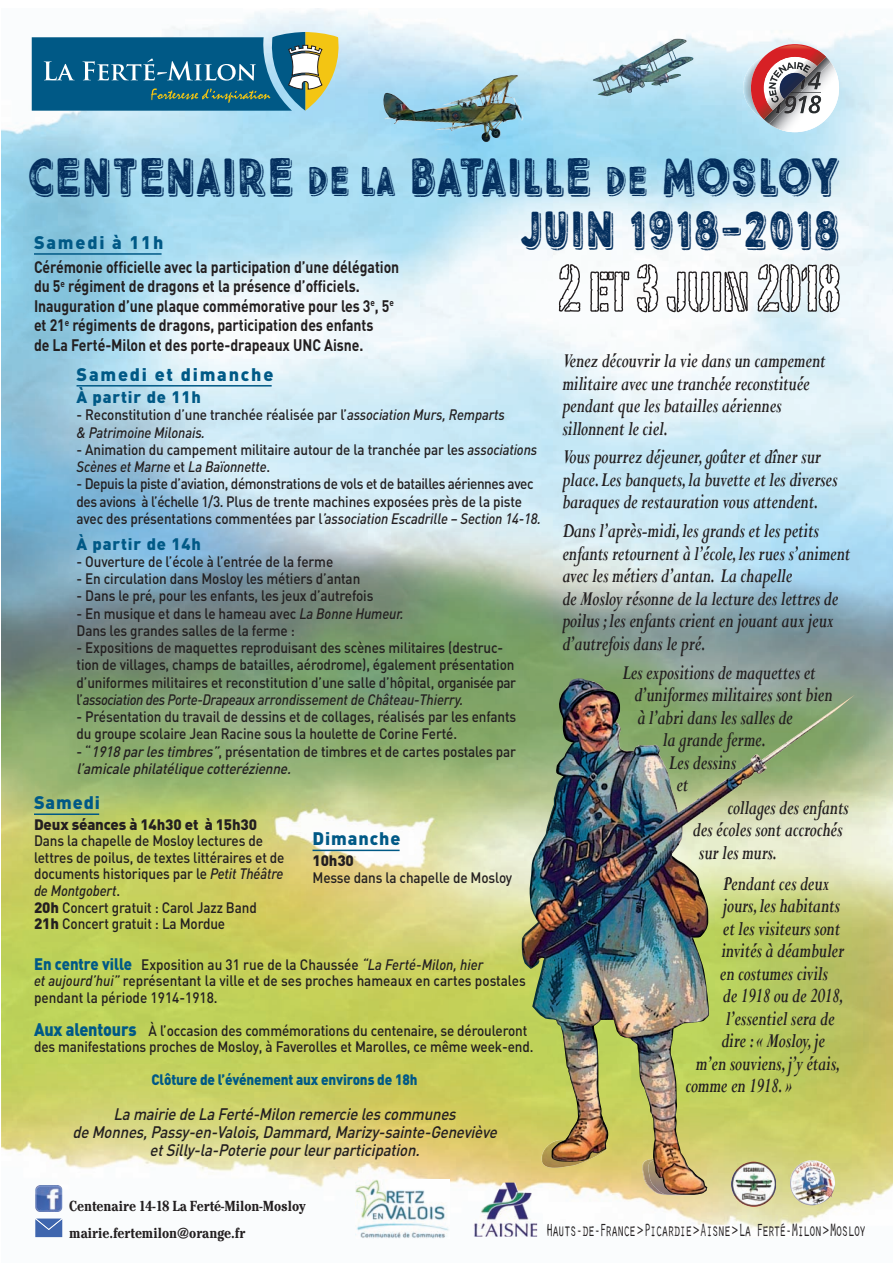
<style>
.page{position:relative;width:893px;height:1263px;background:#fff}
.page>*{position:absolute;margin:0;border:0;box-sizing:border-box;transform-origin:0 0}
.t1{font:700 51px/52.5px "True North Textures 3 D";color:#032e5d;text-align:right;scale:.81 1}
.t2{font:italic 700 22.5px/22.5px "Perpetua";letter-spacing:-.005em;color:#231f20;scale:.72 1}
.t3{font:900 18px "DIN";letter-spacing:.1em;color:#005986}
.t4{font:900 18px "DIN";letter-spacing:.05em;color:#005986}
.t5{font:700 16.5px/19.5px "DIN";letter-spacing:-.005em;color:#231f20;scale:.85 1}
.t6{font:italic 500 16.5px/18px "DIN";color:#231f20;text-align:center;scale:.9 1}
.t7{font:900 16.5px "DIN";letter-spacing:.05em;color:#005986}
.t8{font:700 condensed 15.15px/27px "Cheltenham Itc T";color:#231f20}
.t9{font:500 15px/16.5px "DIN";letter-spacing:-.01em;color:#231f20;scale:.9 1}
.t10{font:500 15px/17.2px "DIN";letter-spacing:-.03em;color:#231f20;scale:.9 1}
.t11{font:italic 500 15px/17.2px "DIN";color:#231f20;scale:.9 1}
.t12{font:italic 500 15px/17.2px "DIN";letter-spacing:-.01em;color:#231f20;scale:.9 1}
.t13{font:900 15px "DIN";letter-spacing:-.01em;color:#005986;scale:.9 1}
.t14{font:900 15px "DIN";letter-spacing:-.01em;color:#231f20}
.t15{font:14.85px "Dirty 38 Becker";color:#231f20;scale:.67 1}
.s1{font-size:38.7px}
.s2{font-style:normal}
.s3{font-style:italic}
.s4{font-weight:900}
.s5{font-weight:900;font-size:16.5px;color:#005986}
.s6{font-weight:900;font-size:18px;color:#005986}
</style>
<div class="page">
<img style="left:1px;top:9px;width:892px;height:1230px">
<img style="left:542px;top:1162px;width:65px;height:6px">
<img style="left:639px;top:1159px;width:70px;height:36px">
<img style="left:640px;top:1158px;width:37px;height:37px">
<img style="left:645px;top:1159px;width:57px;height:36px">
<img style="left:521px;top:678px;width:94px;height:484px">
<img style="left:35px;top:1185px;width:27px;height:27px">
<svg style="left:35px;top:1218px;width:27px;height:19px"></svg>
<svg style="left:558px;top:263px;width:23px;height:105px"></svg>
<svg style="left:590px;top:270px;width:40px;height:53px"></svg>
<svg style="left:636px;top:263px;width:23px;height:50px"></svg>
<svg style="left:666px;top:270px;width:82px;height:43px"></svg>
<svg style="left:757px;top:263px;width:84px;height:105px;background:#cbdae0"></svg>
<svg style="left:32px;top:32px;width:314px;height:79px;background:#3f7f95"></svg>
<img style="left:743px;top:53px;width:8px;height:66px">
<svg style="left:751px;top:44px;width:88px;height:88px"></svg>
<img style="left:731px;top:1162px;width:45px;height:45px">
<img style="left:790px;top:1160px;width:45px;height:45px">
<img style="left:593px;top:38px;width:100px;height:58px">
<img style="left:383px;top:75px;width:140px;height:68px">
<img style="left:473px;top:1182px;width:64px;height:54px">
<img style="left:355px;top:1179px;width:94px;height:59px">
<hr style="left:77px;top:385px;width:195px;height:1px;background:#005986">
<hr style="left:34px;top:253px;width:128px;height:2px;background:#005986">
<hr style="left:34px;top:813px;width:65px;height:2px;background:#005986">
<hr style="left:313px;top:850px;width:87px;height:1px;background:#005986">
<h1 class="t1" style="left:26px;top:152px;width:1006px">CENTENAIRE <span class="s1">DE LA</span> BATAILLE <span class="s1">DE</span> MOSLOY<br>JUIN 1918-2018</h1>
<p class="t3" style="left:34px;top:230px;width:131px">Samedi à 11h</p>
<p class="t5" style="left:34px;top:256px;width:431px">Cérémonie officielle avec la participation d’une délégation du 5<sup>e</sup> régiment de dragons et la présence d’officiels.<br>Inauguration d’une plaque commémorative pour les 3<sup>e</sup>, 5<sup>e </sup>et 21<sup>e</sup> régiments de dragons, participation des enfants<br>de La Ferté-Milon et des porte-drapeaux UNC Aisne.</p>
<h2 class="t2" style="left:562px;top:349px;width:367px">Venez découvrir la vie dans un campement militaire avec une tranchée reconstituée pendant que les batailles aériennes sillonnent le ciel.</h2>
<h2 class="t2" style="left:562px;top:446px;width:384px">Vous pourrez déjeuner, goûter et dîner sur place. Les banquets, la buvette et les diverses baraques de restauration vous attendent.</h2>
<p class="t2" style="left:562px;top:519px;width:401px">Dans l’après-midi, les grands et les petits enfants retournent à l’école, les rues s’animent avec les métiers d’antan. La chapelle<br>de Mosloy résonne de la lecture des lettres de poilus ; les enfants crient en jouant aux jeux d’autrefois dans le pré.</p>
<h2 class="t2" style="left:622px;top:661px;width:270px">Les expositions de maquettes et</h2>
<h2 class="t2" style="left:634px;top:683px;width:277px">d’uniformes militaires sont bien</h2>
<h2 class="t2" style="left:637px;top:706px;width:217px">à l’abri dans les salles de</h2>
<h2 class="t2" style="left:663px;top:728px;width:145px">la grande ferme.</h2>
<h2 class="t2" style="left:669px;top:751px;width:95px">Les dessins</h2>
<h2 class="t2" style="left:676px;top:773px;width:18px">et</h2>
<h2 class="t2" style="left:727px;top:796px;width:170px">collages des enfants</h2>
<h2 class="t2" style="left:693px;top:818px;width:210px">des écoles sont accrochés</h2>
<h2 class="t2" style="left:699px;top:841px;width:110px">sur les murs.</h2>
<h2 class="t2" style="left:723px;top:872px;width:149px">Pendant ces deux</h2>
<h2 class="t2" style="left:723px;top:894px;width:164px">jours, les habitants</h2>
<h2 class="t2" style="left:723px;top:917px;width:164px">et les visiteurs sont</h2>
<h2 class="t2" style="left:721px;top:939px;width:172px">invités à déambuler</h2>
<h2 class="t2" style="left:720px;top:962px;width:152px">en costumes civils</h2>
<h2 class="t2" style="left:723px;top:984px;width:169px">de 1918 ou de 2018,</h2>
<h2 class="t2" style="left:726px;top:1007px;width:153px">l’essentiel sera de</h2>
<h2 class="t2" style="left:721px;top:1029px;width:145px">dire : « Mosloy, je</h2>
<h2 class="t2" style="left:696px;top:1052px;width:202px">m’en souviens, j’y étais,</h2>
<h2 class="t2" style="left:685px;top:1074px;width:150px">comme en 1918. »</h2>
<p class="t3" style="left:77px;top:362px;width:198px">Samedi et dimanche</p>
<p class="t7" style="left:77px;top:386px;width:126px">À partir de 11h</p>
<p class="t12" style="left:77px;top:406px;width:477px"><span class="s2">- Reconstitution d’une tranchée réalisée par l’</span>association Murs, Remparts &amp; Patrimoine Milonais.</p>
<p class="t9" style="left:77px;top:440px;width:513px;line-height:17.2px">- Animation du campement militaire autour de la tranchée par les <span class="s3">associations<br>Scènes et Marne</span> et <span class="s3">La Baïonnette</span>.</p>
<p class="t10" style="left:77px;top:475px;width:518px">- Depuis la piste d’aviation, démonstrations de vols et de batailles aériennes avec des avions à l’échelle 1/3. Plus de trente machines exposées près de la piste avec des présentations commentées par l<span class="s3">’association Escadrille – Section 14-18.</span></p>
<p class="t7" style="left:77px;top:532px;width:126px">À partir de 14h</p>
<p class="t9" style="left:77px;top:553px;width:287px">- Ouverture de l’école à l’entrée de la ferme</p>
<p class="t9" style="left:77px;top:570px;width:317px">- En circulation dans Mosloy les métiers d’antan</p>
<p class="t9" style="left:77px;top:587px;width:331px">- Dans le pré, pour les enfants, les jeux d’autrefois</p>
<p class="t9" style="left:77px;top:604px;width:365px;line-height:17.2px">- En musique et dans le hameau avec <span class="s3">La Bonne Humeur.<br></span>Dans les grandes salles de la ferme :</p>
<p class="t9" style="left:77px;top:638px;width:490px;line-height:17.2px">- Expositions de maquettes reproduisant des scènes militaires (destruc&shy;tion de villages, champs de batailles, aérodrome), également présentation d’uniformes militaires et reconstitution d’une salle d’hôpital, organisée par l’<span class="s3">association des Porte-Drapeaux arrondissement de Château-Thierry.</span></p>
<p class="t9" style="left:77px;top:707px;width:490px;line-height:17.2px">- Présentation du travail de dessins et de collages, réalisés par les enfants du groupe scolaire Jean Racine sous la houlette de Corine Ferté.</p>
<p class="t11" style="left:77px;top:742px;width:490px"><span class="s2">- “</span>1918parlestimbres”<span class="s2">, présentation de timbres et de cartes postales par </span>l’amicalephilatéliquecotterézienne.</p>
<p class="t3" style="left:34px;top:791px;width:68px">Samedi</p>
<p class="t14" style="left:34px;top:814px;width:225px">Deux séances à 14h30 et à 15h30</p>
<p class="t9" style="left:34px;top:832px;width:280px">Dans la chapelle de Mosloy lectures de lettres de poilus, de textes littéraires et de documents historiques par le <span class="s3">Petit Théâtre de Montgobert</span>.<br><span class="s4">20h</span> Concert gratuit : Carol Jazz Band <span class="s4">21h</span> Concert gratuit : La Mordue</p>
<p class="t4" style="left:313px;top:827px;width:89px">Dimanche</p>
<p class="t14" style="left:313px;top:851px;width:43px">10h30</p>
<p class="t9" style="left:313px;top:868px;width:223px">Messe dans la chapelle de Mosloy</p>
<p class="t9" style="left:34px;top:955px;width:548px"><span class="s5">En centre ville</span> Exposition au 31 rue de la Chaussée <span class="s3">“La Ferté-Milon, hier<br>et aujourd’hui”</span> représentant la ville et de ses proches hameaux en cartes postales pendant la période 1914-1918.</p>
<p class="t9" style="left:34px;top:1021px;width:557px"><span class="s6">Aux alentours</span> À l’occasion des commémorations du centenaire, se dérouleront des manifestations proches de Mosloy, à Faverolles et Marolles, ce même week-end.</p>
<p class="t13" style="left:152px;top:1069px;width:297px">Clôture de l’événement aux environs de 18h</p>
<p class="t6" style="left:72px;top:1104px;width:478px">LamairiedeLaFerté-Milon remercielescommunes deMonnes,Passy-en-Valois,Dammard,Marizy-sainte-Geneviève etSilly-la-Poteriepourleurparticipation.</p>
<p class="t8" style="left:69px;top:1192px;width:238px">Centenaire 14-18 La Ferté-Milon-Mosloy mairie.fertemilon@orange.fr</p>
<p class="t15" style="left:547px;top:1221px;width:477px">Hauts-de-France&gt;Picardie&gt;Aisne&gt;La Ferté-Milon&gt;Mosloy</p>
</div>
